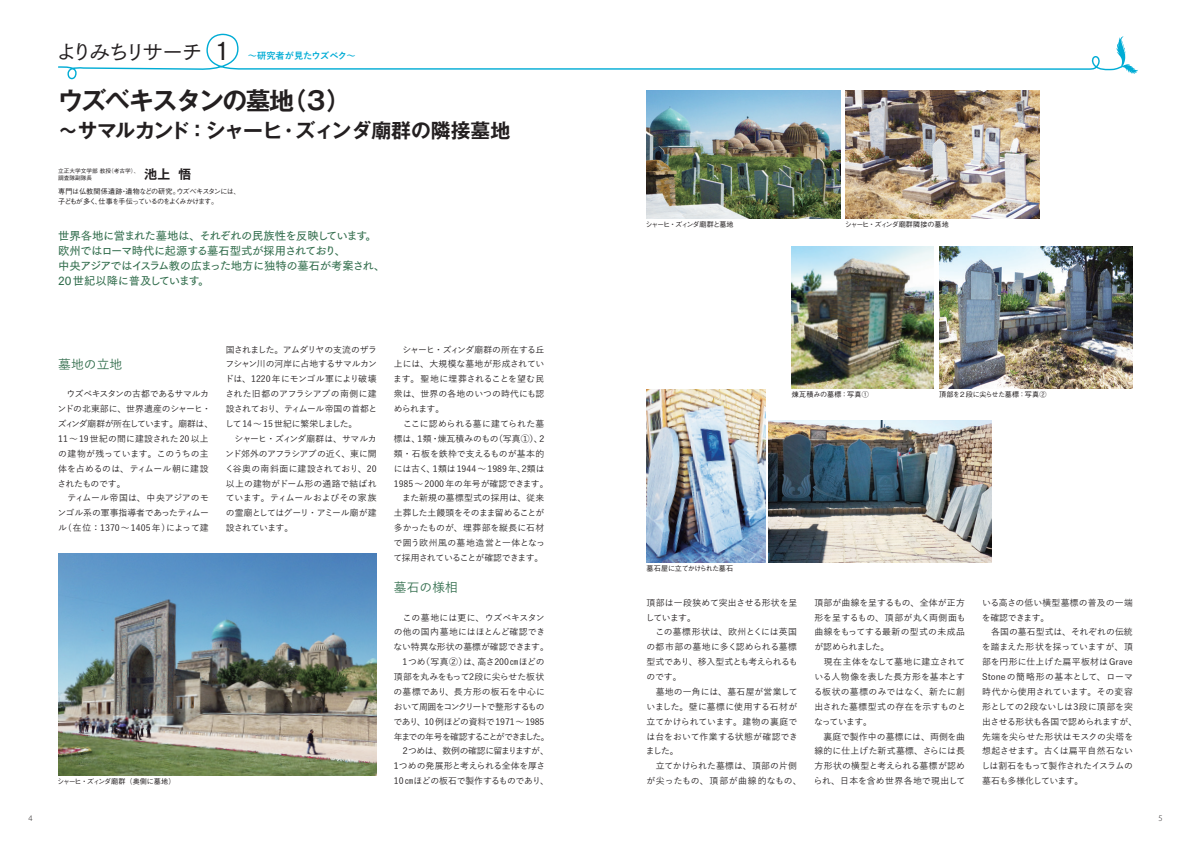
<style>
.page{position:relative;width:1191px;height:842px;background:#fff}
.page>*{position:absolute;margin:0;border:0;box-sizing:border-box;transform-origin:0 0}
.t1{font:700 24.8px "Gothic MB101 Pr 6 De";letter-spacing:-.06em;color:#231f20}
.t2{font:21.3px "Tsuku Go Pro M";letter-spacing:-.15em;color:#231f20}
.t3{font:700 19.8px "Gothic MB101 Pr 6 De";color:#231f20}
.t4{font:12.8px "Yu Gothic Std M";letter-spacing:.01em;color:#306c4b}
.t5{font:700 12.8px "Gothic MB101 Pr 6 De";color:#231f20}
.t6{font:11.3px/14.9px "Tsuku Go Pro D";letter-spacing:-.04em;color:#306c4b}
.t7{font:9.2px "Yu Gothic Std B";letter-spacing:-.005em;color:#00acd5}
.t8{font:8.9px/14.9px "Yu Gothic Std M";letter-spacing:-.01em;color:#231f20}
.t9{font:300 8.5px "Myriad Pro";color:#231f20}
.t10{font:500 7.1px/9.9px "Gothic BBB Pr 6";letter-spacing:-.1em;color:#231f20}
.t11{font:500 7.1px "Gothic BBB Pr 6";letter-spacing:-.02em;color:#231f20}
.t12{font:500 7.1px "Gothic BBB Pr 6";letter-spacing:-.075em;color:#231f20}
.t13{font:500 7.1px "Gothic BBB Pr 6";letter-spacing:-.13em;color:#231f20}
.t14{font:500 7.1px "Gothic BBB Pr 6";letter-spacing:-.045em;color:#231f20}
.t15{font:500 7.1px "Gothic BBB Pr 6";letter-spacing:.025em;color:#231f20}
.t16{font:500 5.7px/7.1px "Gothic BBB Pr 6";color:#231f20}
.s1{font-family:"Tsuku Go Pro D";font-size:24.7px}
</style>
<div class="page">
<img style="left:646px;top:91px;width:194px;height:127px">
<img style="left:792px;top:247px;width:141px;height:141px">
<img style="left:646px;top:389px;width:119px;height:173px">
<img style="left:768px;top:420px;width:223px;height:142px">
<img style="left:58px;top:553px;width:318px;height:222px">
<img style="left:845px;top:91px;width:194px;height:127px">
<img style="left:939px;top:247px;width:193px;height:141px">
<svg style="left:1123px;top:36px;width:15px;height:38px"></svg>
<svg style="left:58px;top:33px;width:1065px;height:47px"></svg>
<h2 class="t2" style="left:56px;top:34px;width:175px">よりみちリサーチ <span class="s1">1</span></h2>
<p class="t7" style="left:248px;top:49px;width:109px">〜研究者が見たウズベク〜</p>
<h1 class="t1" style="left:58px;top:80px;width:294px">ウズベキスタンの墓地（３）</h1>
<h3 class="t3" style="left:58px;top:114px;width:454px">～サマルカンド：シャーヒ・ズィンダ廟群の隣接墓地</h3>
<p class="t16" style="left:58px;top:167px;width:83px">立正大学文学部 教授（考古学）、調査隊副隊長</p>
<h3 class="t5" style="left:145px;top:164px;width:48px">池上 悟</h3>
<p class="t10" style="left:58px;top:186px;width:184px">専門は仏教関係遺跡・遺物などの研究。ウズベキスタンには、子どもが多く、仕事を手伝っているのをよくみかけます。</p>
<p class="t6" style="left:58px;top:227px;width:328px">世界各地に営まれた墓地は、それぞれの民族性を反映しています。欧州ではローマ時代に起源する墓石型式が採用されており、<br>中央アジアではイスラム教の広まった地方に独特の墓石が考案され、<br>20 世紀以降に普及しています。</p>
<h3 class="t4" style="left:58px;top:355px;width:66px">墓地の立地</h3>
<p class="t8" style="left:57px;top:386px;width:157px">　ウズベキスタンの古都であるサマルカンドの北東部に、世界遺産のシャーヒ・ズィンダ廟群が所在しています。廟群は、<br>11〜 19世紀の間に建設された20以上の建物が残っています。このうちの主体を占めるのは、ティムール朝に建設されたものです。<br>　ティムール帝国は、中央アジアのモンゴル系の軍事指導者であったティムール (在位：1370〜 1405年 )によって建</p>
<p class="t12" style="left:57px;top:776px;width:120px">シャーヒ・ズィンダ廟群（奥側に墓地）</p>
<p class="t8" style="left:225px;top:341px;width:154px">国されました。アムダリヤの支流のザラフシャン川の河岸に占地するサマルカンドは、1220年にモンゴル軍により破壊された旧都のアフラシアブの南側に建設されており、ティムール帝国の首都として14〜 15世紀に繁栄しました。<br>　シャーヒ・ズィンダ廟群は、サマルカンド郊外のアフラシアブの近く、東に開く谷奥の南斜面に建設されており、20以上の建物がドーム形の通路で結ばれています。ティムールおよびその家族の霊廟としてはグーリ・アミール廟が建設されています。</p>
<p class="t8" style="left:393px;top:341px;width:157px">　シャーヒ・ズィンダ廟群の所在する丘上には、大規模な墓地が形成されています。聖地に埋葬されることを望む民衆は、世界の各地のいつの時代にも認められます。<br>　ここに認められる墓に建てられた墓標は、１類・煉瓦積みのもの（写真①）、２類・石板を鉄枠で支えるものが基本的には古く、１類は1944〜 1989年、２類は<br>1985〜 2000年の年号が確認できます。　また新規の墓標型式の採用は、従来土葬した土饅頭をそのまま留めることが多かったものが、埋葬部を縦長に石材で囲う欧州風の墓地造営と一体となって採用されていることが確認できます。</p>
<h3 class="t4" style="left:394px;top:578px;width:66px">墓石の様相</h3>
<p class="t8" style="left:392px;top:609px;width:159px">　この墓地には更に、ウズベキスタンの他の国内墓地にはほとんど確認できない特異な形状の墓標が確認できます。　1つめ（写真②）は、高さ200㎝ほどの頂部を丸みをもって２段に尖らせた板状の墓標であり、長方形の板石を中心において周囲をコンクリートで整形するものであり、10例ほどの資料で1971〜 1985年までの年号を確認することができました。　２つめは、数例の確認に留まりますが、<br>１つめの発展形と考えられる全体を厚さ<br>10㎝ほどの板石で製作するものであり、</p>
<p class="t13" style="left:645px;top:219px;width:90px">シャーヒ・ズィンダ廟群と墓地</p>
<p class="t11" style="left:845px;top:219px;width:106px">シャーヒ・ズィンダ廟群隣接の墓地</p>
<p class="t15" style="left:792px;top:389px;width:78px">煉瓦積みの墓標：写真①</p>
<p class="t11" style="left:939px;top:389px;width:109px">頂部を2 段に尖らせた墓標：写真②</p>
<p class="t14" style="left:646px;top:563px;width:88px">墓石屋に立てかけられた墓石</p>
<p class="t8" style="left:645px;top:594px;width:157px">頂部は一段狭めて突出させる形状を呈しています。<br>　この墓標形状は、欧州とくには英国の都市部の墓地に多く認められる墓標型式であり、移入型式とも考えられるものです。<br>　墓地の一角には、墓石屋が営業していました。壁に墓標に使用する石材が立てかけられています。建物の裏庭では台をおいて作業する状態が確認できました。<br>　立てかけられた墓標は、頂部の片側が尖ったもの、頂部が曲線的なもの、</p>
<p class="t8" style="left:813px;top:594px;width:154px">頂部が曲線を呈するもの、全体が正方形を呈するもの、頂部が丸く両側面も曲線をもってする最新の型式の未成品が認められました。<br>　現在主体をなして墓地に建立されている人物像を表した長方形を基本とする板状の墓標のみではなく、新たに創出された墓標型式の存在を示すものとなっています。<br>　裏庭で製作中の墓標には、両側を曲線的に仕上げた新式墓標、さらには長方形状の横型と考えられる墓標が認められ、日本を含め世界各地で現出して</p>
<p class="t8" style="left:981px;top:594px;width:157px">いる高さの低い横型墓標の普及の一端を確認できます。<br>　各国の墓石型式は、それぞれの伝統を踏まえた形状を採っていますが、頂部を円形に仕上げた扁平板材はGrave<br>Stoneの簡略形の基本として、ローマ時代から使用されています。その変容形としての２段ないしは３段に頂部を突出させる形状も各国で認められますが、先端を尖らせた形状はモスクの尖塔を想起させます。古くは扁平自然石ないしは割石をもって製作されたイスラムの墓石も多様化しています。</p>
<p class="t9" style="left:28px;top:813px;width:6px">4</p>
<p class="t9" style="left:1158px;top:813px;width:6px">5</p>
</div>
